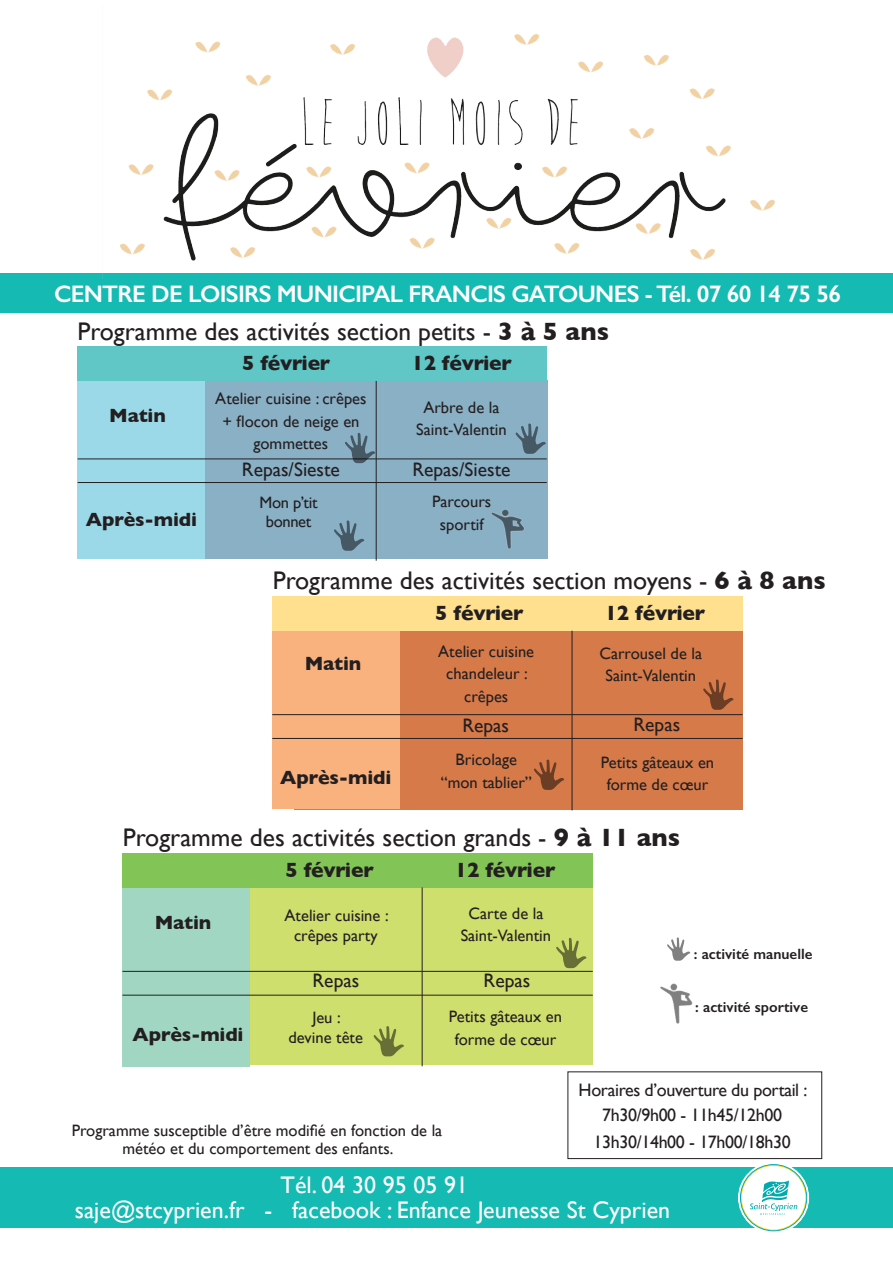
<style>
.page{position:relative;width:893px;height:1263px;background:#fff}
.page>*{position:absolute;margin:0;border:0;box-sizing:border-box;transform-origin:0 0}
.t1{font:25.5px "Gill Sans";color:#231f20}
.t2{font:24px "Gill Sans";color:#fff}
.t3{font:600 24px "Gill Sans";letter-spacing:-.03em;color:#fff}
.t4{font:700 21px "Gill Sans";letter-spacing:-.01em;color:#231f20}
.t5{font:700 19.5px "Gill Sans";letter-spacing:-.01em;color:#231f20}
.t6{font:19.5px "Gill Sans";color:#231f20}
.t7{font:18px "Gill Sans";letter-spacing:-.02em;color:#231f20}
.t8{font:16.5px/22.5px "Gill Sans";color:#231f20;text-align:center}
.t9{font:600 15px "Gill Sans";color:#231f20}
.s1{font-weight:700}
</style>
<div class="page">
<div style="left:0;top:1167px;width:893px;height:61px;background:#15bbb3"></div>
<div style="left:0;top:273px;width:893px;height:40px;background:#15bbb3"></div>
<svg style="left:738px;top:1162px;width:71px;height:71px"></svg>
<svg style="left:740px;top:1164px;width:67px;height:67px"></svg>
<div style="left:568px;top:1071px;width:254px;height:88px;border:1px solid #231f20"></div>
<img style="left:660px;top:983px;width:33px;height:41px">
<svg style="left:667px;top:937px;width:23px;height:24px"></svg>
<div style="left:152px;top:380px;width:395px;height:178px;background:#8ab0c6"></div>
<div style="left:78px;top:380px;width:127px;height:178px;background:#9bd9e8"></div>
<div style="left:77px;top:346px;width:470px;height:35px;background:#61c6c6"></div>
<hr style="left:78px;top:459px;width:469px;height:1px;background:#231f20">
<hr style="left:78px;top:482px;width:469px;height:1px;background:#231f20">
<hr style="left:376px;top:381px;width:1px;height:180px;background:#231f20">
<div style="left:294px;top:631px;width:449px;height:178px;background:#d67a4a"></div>
<div style="left:144px;top:887px;width:449px;height:178px;background:#cfdf6d"></div>
<div style="left:272px;top:630px;width:127px;height:178px;background:#f9b17e"></div>
<div style="left:122px;top:888px;width:127px;height:178px;background:#a1d7c2"></div>
<div style="left:272px;top:596px;width:471px;height:35px;background:#ffe08f"></div>
<div style="left:122px;top:853px;width:471px;height:34px;background:#82c556"></div>
<hr style="left:272px;top:738px;width:471px;height:1px;background:#231f20">
<hr style="left:122px;top:995px;width:471px;height:1px;background:#231f20">
<hr style="left:272px;top:714px;width:471px;height:1px;background:#231f20">
<hr style="left:122px;top:971px;width:471px;height:1px;background:#231f20">
<hr style="left:572px;top:631px;width:1px;height:179px;background:#231f20">
<hr style="left:422px;top:887px;width:1px;height:179px;background:#231f20">
<img style="left:491px;top:509px;width:34px;height:40px">
<svg style="left:703px;top:679px;width:30px;height:31px"></svg>
<svg style="left:556px;top:938px;width:30px;height:30px"></svg>
<svg style="left:534px;top:759px;width:30px;height:31px"></svg>
<svg style="left:374px;top:1026px;width:30px;height:30px"></svg>
<svg style="left:334px;top:520px;width:30px;height:31px"></svg>
<svg style="left:345px;top:433px;width:30px;height:30px"></svg>
<svg style="left:515px;top:423px;width:31px;height:31px"></svg>
<img style="left:102px;top:34px;width:673px;height:245px">
<p class="t3" style="left:54px;top:280px;width:788px">CENTRE DE LOISIRS MUNICIPAL FRANCIS GATOUNES - Tél. 07 60 14 75 56</p>
<p class="t1" style="left:77px;top:316px;width:533px">Programme des activités section petits - <span class="s1">3 à 5 ans</span></p>
<p class="t5" style="left:109px;top:400px;width:58px">Matin</p>
<p class="t5" style="left:86px;top:504px;width:113px">Après-midi</p>
<p class="t4" style="left:242px;top:347px;width:90px">5 février</p>
<p class="t4" style="left:411px;top:347px;width:102px">12 février</p>
<p class="t8" style="left:215px;top:387px;width:153px">Atelier cuisine : crêpes + flocon de neige en gommettes</p>
<p class="t8" style="left:423px;top:396px;width:78px">Arbre de la</p>
<p class="t8" style="left:416px;top:418px;width:92px">Saint-Valentin</p>
<p class="t6" style="left:242px;top:458px;width:100px">Repas/Sieste</p>
<p class="t6" style="left:412px;top:458px;width:100px">Repas/Sieste</p>
<p class="t8" style="left:432px;top:490px;width:61px">Parcours</p>
<p class="t8" style="left:440px;top:513px;width:45px">sportif</p>
<p class="t8" style="left:260px;top:491px;width:60px">Mon p’tit</p>
<p class="t8" style="left:266px;top:510px;width:47px">bonnet</p>
<p class="t1" style="left:273px;top:565px;width:554px">Programme des activités section moyens - <span class="s1">6 à 8 ans</span></p>
<p class="t5" style="left:305px;top:648px;width:58px">Matin</p>
<p class="t5" style="left:280px;top:762px;width:113px">Après-midi</p>
<p class="t4" style="left:435px;top:596px;width:90px">5 février</p>
<p class="t4" style="left:605px;top:596px;width:102px">12 février</p>
<p class="t8" style="left:438px;top:640px;width:97px">Atelier cuisine chandeleur :</p>
<p class="t8" style="left:464px;top:685px;width:46px">crêpes</p>
<p class="t8" style="left:600px;top:642px;width:104px">Carrousel de la</p>
<p class="t8" style="left:606px;top:664px;width:92px">Saint-Valentin</p>
<p class="t6" style="left:462px;top:714px;width:48px">Repas</p>
<p class="t6" style="left:633px;top:713px;width:48px">Repas</p>
<p class="t8" style="left:456px;top:748px;width:63px">Bricolage</p>
<p class="t8" style="left:441px;top:771px;width:93px">“mon tablier”</p>
<p class="t8" style="left:601px;top:750px;width:115px">Petits gâteaux en</p>
<p class="t8" style="left:607px;top:773px;width:103px">forme de cœur</p>
<p class="t1" style="left:123px;top:822px;width:559px">Programme des activités section grands - <span class="s1">9 à 11 ans</span></p>
<p class="t5" style="left:155px;top:906px;width:58px">Matin</p>
<p class="t5" style="left:132px;top:1018px;width:113px">Après-midi</p>
<p class="t4" style="left:285px;top:853px;width:90px">5 février</p>
<p class="t4" style="left:455px;top:853px;width:102px">12 février</p>
<p class="t8" style="left:285px;top:904px;width:106px">Atelier cuisine :</p>
<p class="t8" style="left:294px;top:924px;width:85px">crêpes party</p>
<p class="t8" style="left:468px;top:902px;width:77px">Carte de la</p>
<p class="t8" style="left:461px;top:924px;width:92px">Saint-Valentin</p>
<p class="t6" style="left:313px;top:969px;width:48px">Repas</p>
<p class="t6" style="left:484px;top:969px;width:48px">Repas</p>
<p class="t8" style="left:313px;top:1006px;width:30px">Jeu :</p>
<p class="t8" style="left:289px;top:1026px;width:76px">devine tête</p>
<p class="t8" style="left:449px;top:1005px;width:115px">Petits gâteaux en</p>
<p class="t8" style="left:455px;top:1028px;width:103px">forme de cœur</p>
<p class="t8" style="left:72px;top:1121px;width:372px;line-height:18px">Programme susceptible d’être modifié en fonction de la météo et du comportement des enfants.</p>
<p class="t9" style="left:694px;top:945px;width:120px">: activité manuelle</p>
<p class="t9" style="left:695px;top:998px;width:114px">: activité sportive</p>
<p class="t7" style="left:579px;top:1079px;width:230px">Horaires d’ouverture du portail :</p>
<p class="t7" style="left:602px;top:1104px;width:182px">7h30/9h00 - 11h45/12h00</p>
<p class="t7" style="left:593px;top:1131px;width:199px">13h30/14h00 - 17h00/18h30</p>
<p class="t2" style="left:281px;top:1170px;width:189px">Tél. 04 30 95 05 91</p>
<p class="t2" style="left:75px;top:1195px;width:597px">saje@stcyprien.fr - facebook : Enfance Jeunesse St Cyprien</p>
</div>
